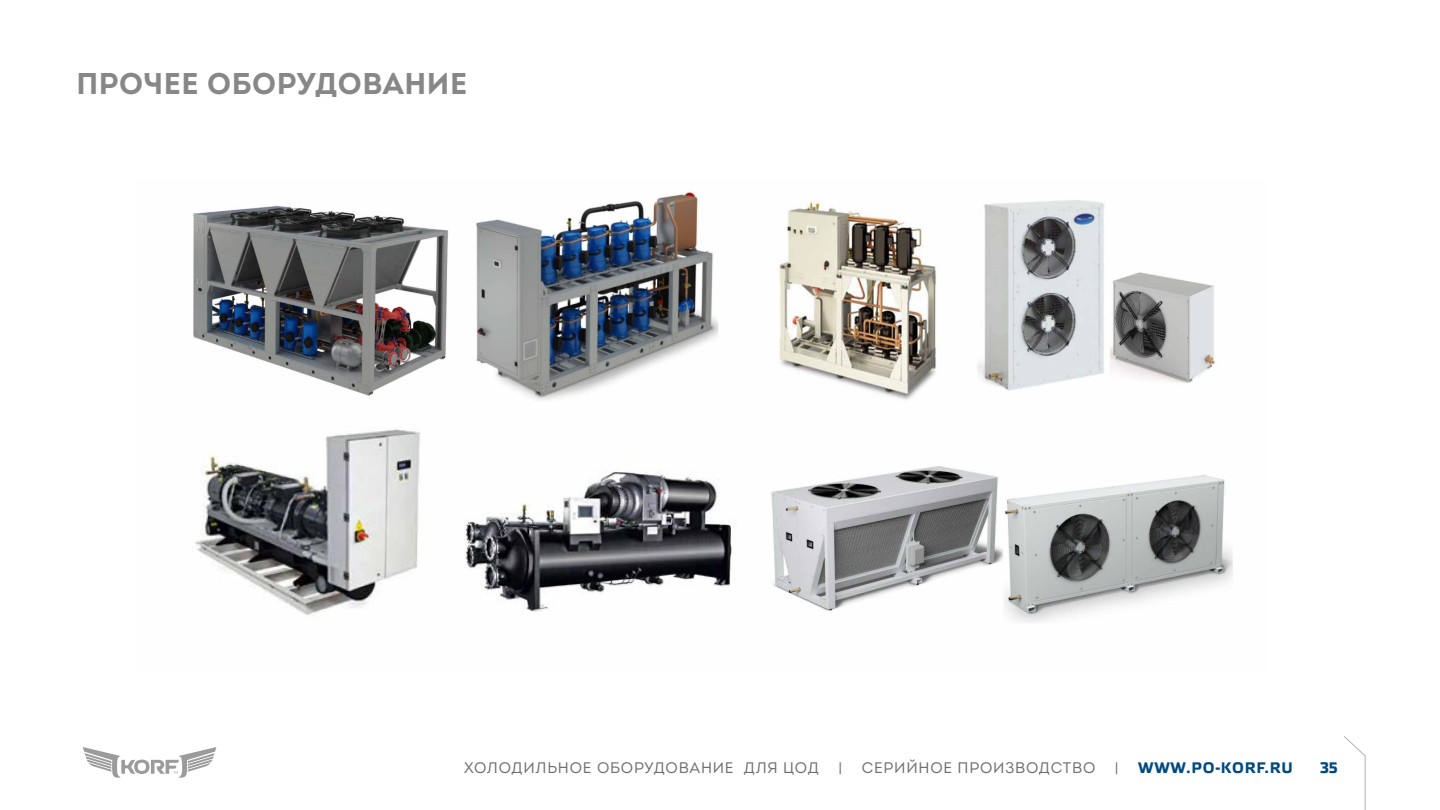
<style>
.page{position:relative;width:1440px;height:810px;background:#fff}
.page>*{position:absolute;margin:0;border:0;box-sizing:border-box;transform-origin:0 0}
.t1{font:700 30px "Intro";letter-spacing:.02em;color:#868786}
.t2{font:15.3px "Intro";letter-spacing:.05em;color:#6e6e6e}
.t3{font:700 15.3px "Etelka Text Pro";letter-spacing:.05em;color:#004982}
</style>
<div class="page">
<svg style="left:1344px;top:736px;width:22px;height:74px"></svg>
<svg style="left:83px;top:747px;width:133px;height:31px"></svg>
<img style="left:193px;top:191px;width:1040px;height:432px">
<h1 class="t1" style="left:76px;top:64px;width:392px">ПРОЧЕЕ ОБОРУДОВАНИЕ</h1>
<p class="t2" style="left:464px;top:758px;width:356px">ХОЛОДИЛЬНОЕ ОБОРУДОВАНИЕ ДЛЯ ЦОД</p>
<p class="t2" style="left:838px;top:758px;width:5px">|</p>
<p class="t2" style="left:862px;top:758px;width:235px">СЕРИЙНОЕ ПРОИЗВОДСТВО</p>
<p class="t2" style="left:1115px;top:758px;width:5px">|</p>
<p class="t3" style="left:1138px;top:759px;width:156px">WWW.PO-KORF.RU</p>
<p class="t3" style="left:1320px;top:759px;width:20px">35</p>
</div>
